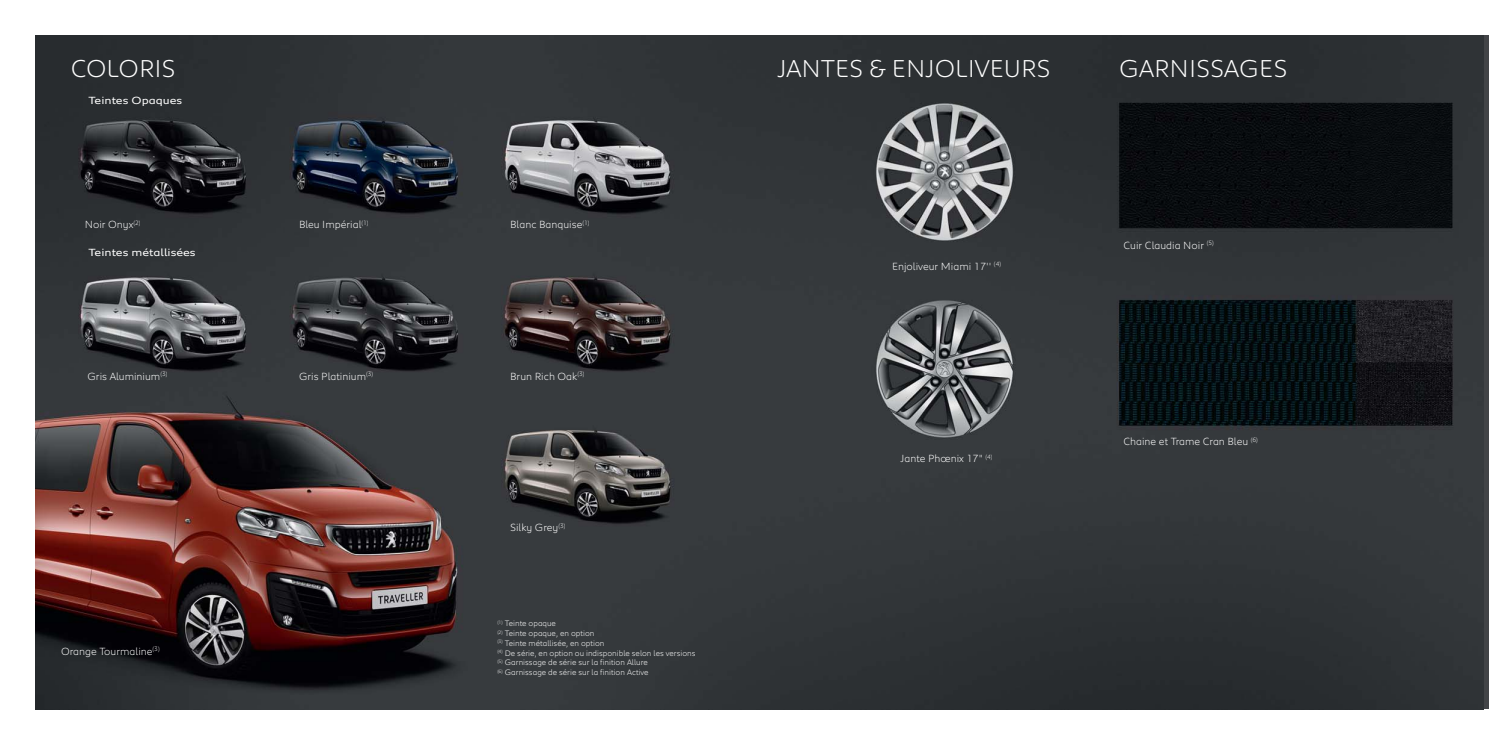
<style>
.page{position:relative;width:1489px;height:745px;background:#fff}
.page>*{position:absolute;margin:0;border:0;box-sizing:border-box;transform-origin:0 0}
.t1{font:300 25px "Peugeot";color:#fff}
.t2{font:300 10.62px "Peugeot";color:#fff}
.t3{font:10.62px "Peugeot Expanded";color:#fff}
.t4{font:300 8.12px/9.8px "Peugeot";color:#fff}
</style>
<div class="page">
<img style="left:35px;top:35px;width:1448px;height:673px">
<h1 class="t1" style="left:71px;top:59px;width:106px">COLORIS</h1>
<h1 class="t1" style="left:777px;top:59px;width:275px">JANTES &amp; ENJOLIVEURS</h1>
<h1 class="t1" style="left:1119px;top:59px;width:170px">GARNISSAGES</h1>
<p class="t3" style="left:89px;top:94px;width:95px">Teintes Opaques</p>
<p class="t2" style="left:85px;top:220px;width:57px">Noir Onyx<sup>(2)</sup></p>
<p class="t3" style="left:89px;top:246px;width:108px">Teintes métallisées</p>
<p class="t2" style="left:299px;top:220px;width:71px">Bleu Impérial<sup>(1)</sup></p>
<p class="t2" style="left:510px;top:220px;width:81px">Blanc Banquise<sup>(1)</sup></p>
<p class="t2" style="left:87px;top:372px;width:81px">Gris Aluminium<sup>(3)</sup></p>
<p class="t2" style="left:299px;top:372px;width:76px">Gris Platinium<sup>(3)</sup></p>
<p class="t2" style="left:510px;top:372px;width:76px">Brun Rich Oak<sup>(3)</sup></p>
<p class="t2" style="left:61px;top:647px;width:100px">Orange Tourmaline<sup>(3)</sup></p>
<p class="t2" style="left:510px;top:523px;width:57px">Silky Grey<sup>(3)</sup></p>
<p class="t4" style="left:497px;top:619px;width:200px"><sup>(1)</sup> Teinte opaque<br><sup>(2)</sup> Teinte opaque, en option<br><sup>(3)</sup> Teinte métallisée, en option<br><sup>(4)</sup> De série, en option ou indisponible selon les versions <sup>(5)</sup> Garnissage de série sur la finition Allure<br><sup>(6)</sup> Garnissage de série sur la finition Active</p>
<p class="t2" style="left:892px;top:262px;width:110px">Enjoliveur Miami 17'' <sup>(4)</sup></p>
<p class="t2" style="left:900px;top:454px;width:94px">Jante Phœnix 17" <sup>(4)</sup></p>
<p class="t2" style="left:1123px;top:241px;width:92px">Cuir Claudia Noir <sup>(5)</sup></p>
<p class="t2" style="left:1123px;top:437px;width:136px">Chaine et Trame Cran Bleu <sup>(6)</sup></p>
</div>
